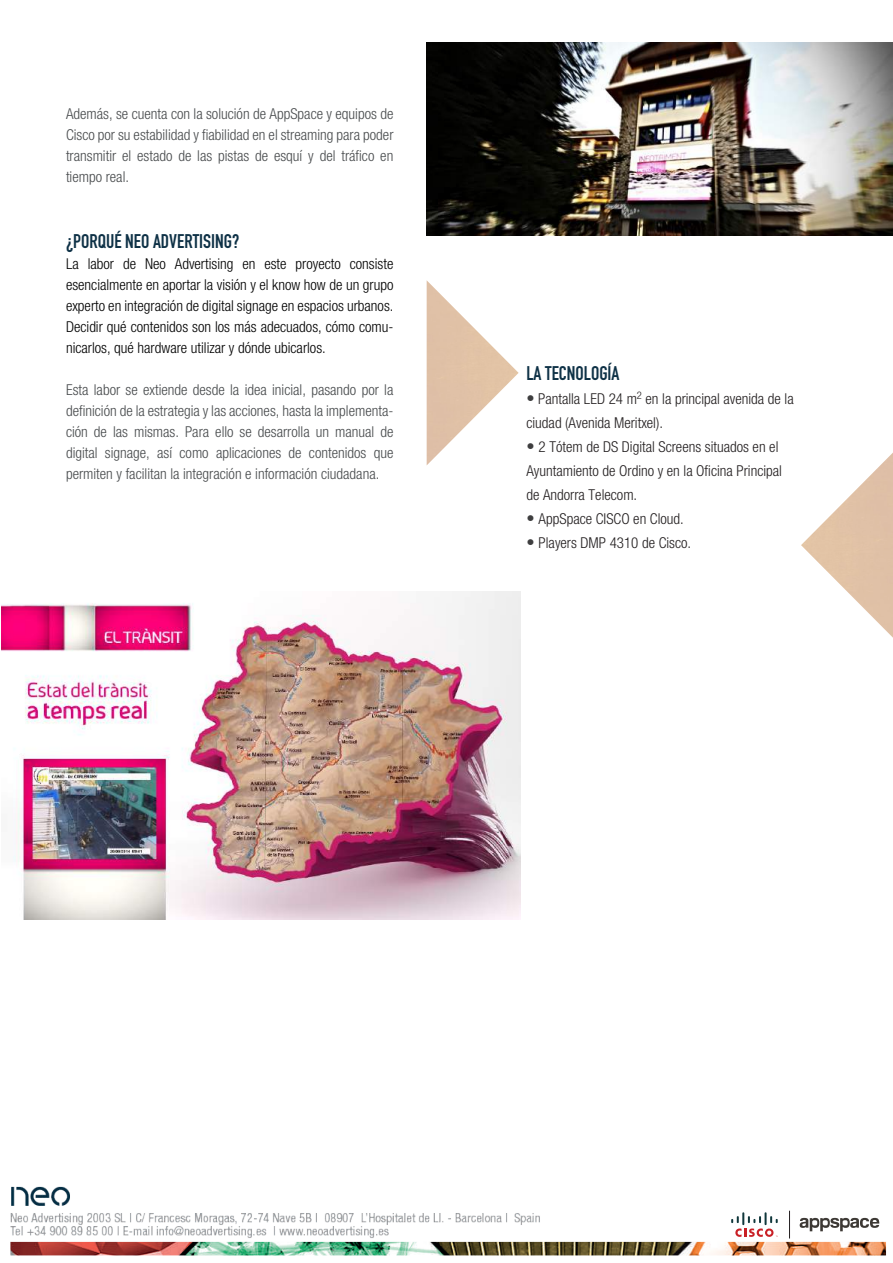
<style>
.page{position:relative;width:893px;height:1263px;background:#fff}
.page>*{position:absolute;margin:0;border:0;box-sizing:border-box;transform-origin:0 0}
.t1{font:19.5px "DIN Engschrift Std";color:#0e3146}
.t2{font:300 condensed 15px/21px "Helvetica Neue LT Std";color:#484b4d;text-align:justify}
.t3{font:300 condensed 15px/21px "Helvetica Neue LT Std";color:#000001;text-align:justify}
.t4{font:300 condensed 15px/24px "Helvetica Neue LT Std";color:#231f20}
.s1{font-size:16.5px;color:#3e3e3f}
</style>
<div class="page">
<img style="left:427px;top:42px;width:466px;height:194px">
<img style="left:801px;top:453px;width:92px;height:185px">
<img style="left:427px;top:281px;width:92px;height:184px">
<img style="left:2px;top:591px;width:518px;height:328px">
<img style="left:10px;top:1186px;width:876px;height:70px">
<p class="t2" style="left:66px;top:103px;width:329px">Además, se cuenta con la solución de AppSpace y equipos de Cisco por su estabilidad y fiabilidad en el streaming para poder transmitir el estado de las pistas de esquí y del tráfico en tiempo real.</p>
<h1 class="t1" style="left:66px;top:230px;width:175px">¿PORQUÉ NEO ADVERTISING?</h1>
<p class="t3" style="left:66px;top:253px;width:329px">La labor de Neo Advertising en este proyecto consiste esencialmente en aportar la visión y el know how de un grupo experto en integración de digital signage en espacios urbanos.<br>Decidir qué contenidos son los más adecuados, cómo comu&shy;nicarlos, qué hardware utilizar y dónde ubicarlos.</p>
<p class="t2" style="left:66px;top:379px;width:329px">Esta labor se extiende desde la idea inicial, pasando por la definición de la estrategia y las acciones, hasta la implementa&shy;ción de las mismas. Para ello se desarrolla un manual de digital signage, así como aplicaciones de contenidos que permiten y facilitan la integración e información ciudadana.</p>
<h1 class="t1" style="left:526px;top:362px;width:95px">LA TECNOLOGÍA</h1>
<p class="t4" style="left:526px;top:387px;width:269px"><span class="s1">•</span> Pantalla LED 24 m<sup>2</sup> en la principal avenida de la ciudad (Avenida Meritxel).</p>
<p class="t4" style="left:526px;top:435px;width:257px"><span class="s1">•</span> 2 Tótem de DS Digital Screens situados en el<br>Ayuntamiento de Ordino y en la Oficina Principal de Andorra Telecom.</p>
<p class="t4" style="left:526px;top:507px;width:159px"><span class="s1">•</span> AppSpace CISCO en Cloud.</p>
<p class="t4" style="left:526px;top:531px;width:166px"><span class="s1">•</span> Players DMP 4310 de Cisco.</p>
</div>
